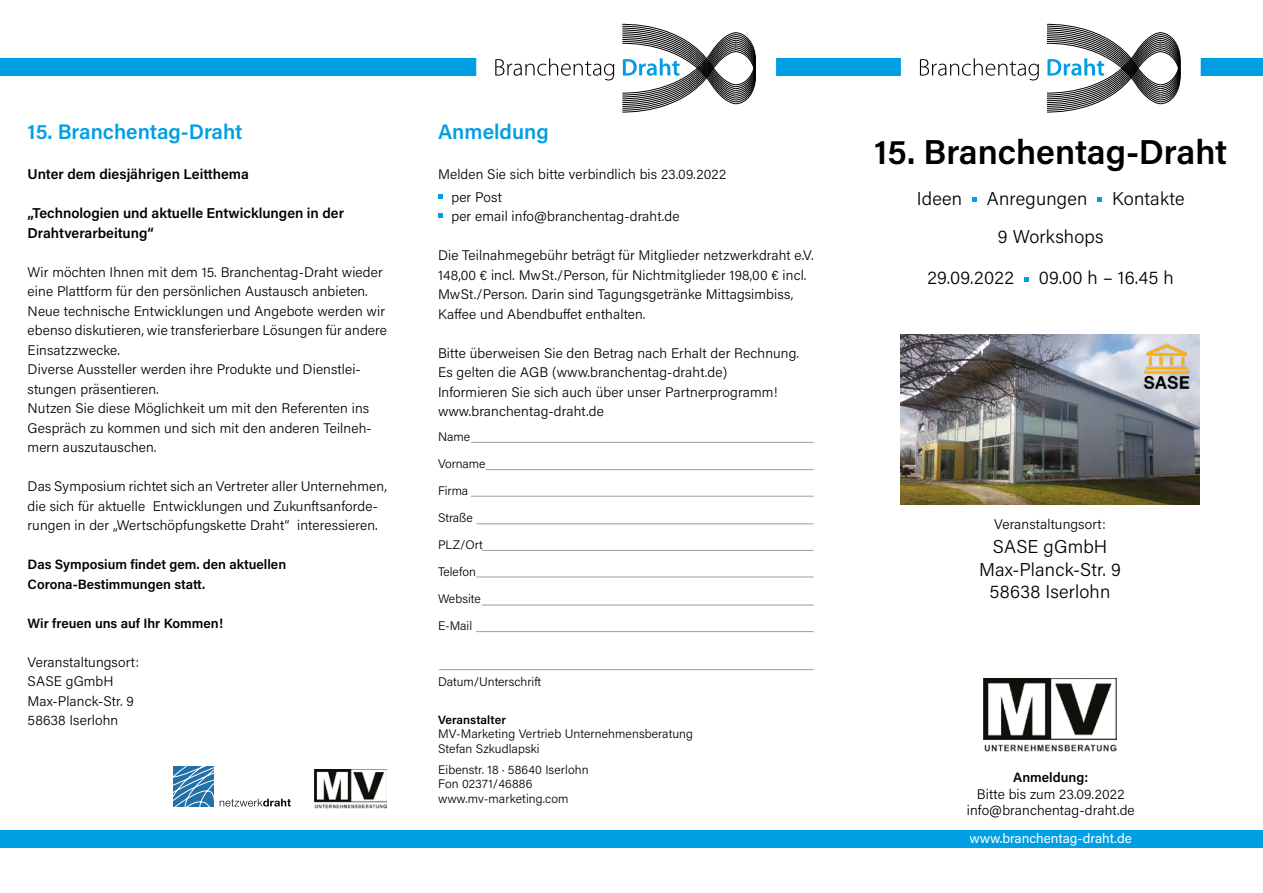
<style>
.page{position:relative;width:1263px;height:893px;background:#fff}
.page>*{position:absolute;margin:0;border:0;box-sizing:border-box;transform-origin:0 0}
.t1{font:600 34.5px "Acumin Pro";color:#000}
.t2{font:600 21px "Acumin Pro";color:#009fe3}
.t3{font:300 18px/22.5px "Acumin Pro";letter-spacing:.01em;color:#000;text-align:center}
.t4{font:600 14.25px/19.5px "Acumin Pro";color:#000}
.t5{font:300 13.5px/19.5px "Acumin Pro";letter-spacing:.01em;color:#000}
.t6{font:600 13.5px/19.5px "Acumin Pro";color:#000}
.t7{font:13.5px "Acumin Pro";color:#fff}
.t8{font:300 12px/14.4px "Acumin Pro";letter-spacing:.005em;color:#000}
.t9{font:600 12px "Acumin Pro";letter-spacing:.005em;color:#000}
</style>
<div class="page">
<div style="left:0;top:830px;width:1263px;height:18px;background:#009fe3"></div>
<svg style="left:972px;top:197px;width:5px;height:5px"></svg>
<svg style="left:1097px;top:197px;width:5px;height:5px"></svg>
<svg style="left:1024px;top:277px;width:5px;height:4px"></svg>
<div style="left:0;top:58px;width:1263px;height:18px;background:#009fe3"></div>
<div style="left:476px;top:20px;width:300px;height:96px;background:#fff"></div>
<svg style="left:495px;top:58px;width:119px;height:22px"></svg>
<svg style="left:622px;top:22px;width:134px;height:93px"></svg>
<div style="left:901px;top:20px;width:300px;height:96px;background:#fff"></div>
<svg style="left:920px;top:58px;width:119px;height:22px"></svg>
<svg style="left:1046px;top:22px;width:134px;height:93px"></svg>
<svg style="left:438px;top:194px;width:5px;height:5px"></svg>
<svg style="left:438px;top:214px;width:5px;height:4px"></svg>
<hr style="left:471px;top:442px;width:343px;height:1px;background:#9d9d9c">
<hr style="left:486px;top:469px;width:328px;height:1px;background:#9d9d9c">
<hr style="left:471px;top:496px;width:343px;height:1px;background:#9d9d9c">
<hr style="left:476px;top:524px;width:338px;height:1px;background:#9d9d9c">
<hr style="left:482px;top:550px;width:332px;height:1px;background:#9d9d9c">
<hr style="left:476px;top:577px;width:338px;height:1px;background:#9d9d9c">
<hr style="left:482px;top:605px;width:332px;height:1px;background:#9d9d9c">
<hr style="left:476px;top:631px;width:338px;height:1px;background:#9d9d9c">
<hr style="left:439px;top:669px;width:375px;height:1px;background:#9d9d9c">
<img style="left:983px;top:679px;width:134px;height:73px">
<img style="left:900px;top:335px;width:299px;height:170px">
<img style="left:1143px;top:344px;width:47px;height:44px">
<img style="left:314px;top:769px;width:73px;height:40px">
<svg style="left:220px;top:799px;width:71px;height:7px"></svg>
<svg style="left:173px;top:766px;width:40px;height:41px"></svg>
<h2 class="t2" style="left:28px;top:117px;width:216px">15. Branchentag-Draht</h2>
<p class="t4" style="left:28px;top:164px;width:223px">Unter dem diesjährigen Leitthema</p>
<p class="t4" style="left:28px;top:203px;width:318px">„Technologien und aktuelle Entwicklungen in der<br>Drahtverarbeitung“</p>
<p class="t5" style="left:28px;top:262px;width:361px">Wir möchten Ihnen mit dem 15. Branchentag-Draht wieder eine Plattform für den persönlichen Austausch anbieten.<br>Neue technische Entwicklungen und Angebote werden wir ebenso diskutieren, wie transferierbare Lösungen für andere Einsatzzwecke.<br>Diverse Aussteller werden ihre Produkte und Dienstlei&shy;stungen präsentieren.<br>Nutzen Sie diese Möglichkeit um mit den Referenten ins Gespräch zu kommen und sich mit den anderen Teilneh&shy;mern auszutauschen.</p>
<p class="t5" style="left:28px;top:476px;width:361px">Das Symposium richtet sich an Vertreter aller Unternehmen, die sich für aktuelle Entwicklungen und Zukunftsanforde&shy;rungen in der „Wertschöpfungskette Draht“ interessieren.</p>
<p class="t6" style="left:28px;top:554px;width:260px">Das Symposium findet gem. den aktuellen<br>Corona-Bestimmungen statt.</p>
<p class="t6" style="left:28px;top:613px;width:197px">Wir freuen uns auf Ihr Kommen!</p>
<p class="t5" style="left:28px;top:652px;width:113px">Veranstaltungsort:<br>SASE gGmbH<br>Max-Planck-Str. 9<br>58638 Iserlohn</p>
<h2 class="t2" style="left:438px;top:117px;width:112px">Anmeldung</h2>
<p class="t5" style="left:451px;top:163px;width:276px;line-height:22.5px;text-indent:-13px">Melden Sie sich bitte verbindlich bis 23.09.2022 per Post</p>
<p class="t5" style="left:451px;top:206px;width:230px">per email info@branchentag-draht.de</p>
<p class="t5" style="left:438px;top:245px;width:377px">Die Teilnahmegebühr beträgt für Mitglieder netzwerkdraht e.V.<br>148,00 € incl. MwSt./Person, für Nichtmitglieder 198,00 € incl.<br>MwSt./Person. Darin sind Tagungsgetränke Mittagsimbiss, Kaffee und Abendbuffet enthalten.</p>
<p class="t5" style="left:438px;top:343px;width:362px">Bitte überweisen Sie den Betrag nach Erhalt der Rechnung.<br>Es gelten die AGB (www.branchentag-draht.de)<br>Informieren Sie sich auch über unser Partnerprogramm! www.branchentag-draht.de</p>
<p class="t8" style="left:438px;top:429px;width:34px">Name</p>
<p class="t8" style="left:438px;top:456px;width:49px">Vorname</p>
<p class="t8" style="left:438px;top:483px;width:32px">Firma</p>
<p class="t8" style="left:438px;top:510px;width:36px">Straße</p>
<p class="t8" style="left:438px;top:537px;width:46px">PLZ/Ort</p>
<p class="t8" style="left:438px;top:564px;width:39px">Telefon</p>
<p class="t8" style="left:438px;top:591px;width:44px">Website</p>
<p class="t8" style="left:438px;top:618px;width:36px">E-Mail</p>
<p class="t8" style="left:438px;top:674px;width:105px">Datum/Unterschrift</p>
<p class="t9" style="left:438px;top:711px;width:69px">Veranstalter</p>
<p class="t8" style="left:438px;top:726px;width:257px">MV-Marketing Vertrieb Unternehmensberatung<br>Stefan Szkudlapski</p>
<p class="t8" style="left:438px;top:762px;width:152px">Eibenstr. 18 · 58640 Iserlohn<br>Fon 02371/46886 www.mv-marketing.com</p>
<h1 class="t1" style="left:874px;top:128px;width:355px">15. Branchentag-Draht</h1>
<h3 class="t3" style="left:917px;top:186px;width:47px">Ideen</h3>
<h3 class="t3" style="left:987px;top:186px;width:102px">Anregungen</h3>
<h3 class="t3" style="left:1112px;top:186px;width:74px">Kontakte</h3>
<h3 class="t3" style="left:998px;top:224px;width:107px">9 Workshops</h3>
<h3 class="t3" style="left:927px;top:266px;width:88px">29.09.2022</h3>
<h3 class="t3" style="left:1039px;top:266px;width:137px">09.00 h – 16.45 h</h3>
<p class="t5" style="left:994px;top:514px;width:113px">Veranstaltungsort:</p>
<h3 class="t3" style="left:979px;top:535px;width:143px">SASE gGmbH<br>Max-Planck-Str. 9<br>58638 Iserlohn</h3>
<p class="t6" style="left:1013px;top:767px;width:77px">Anmeldung:</p>
<p class="t5" style="left:967px;top:785px;width:169px;line-height:16.5px;text-align:center">Bitte bis zum 23.09.2022 info@branchentag-draht.de</p>
<p class="t7" style="left:969px;top:829px;width:164px">www.branchentag-draht.de</p>
</div>
